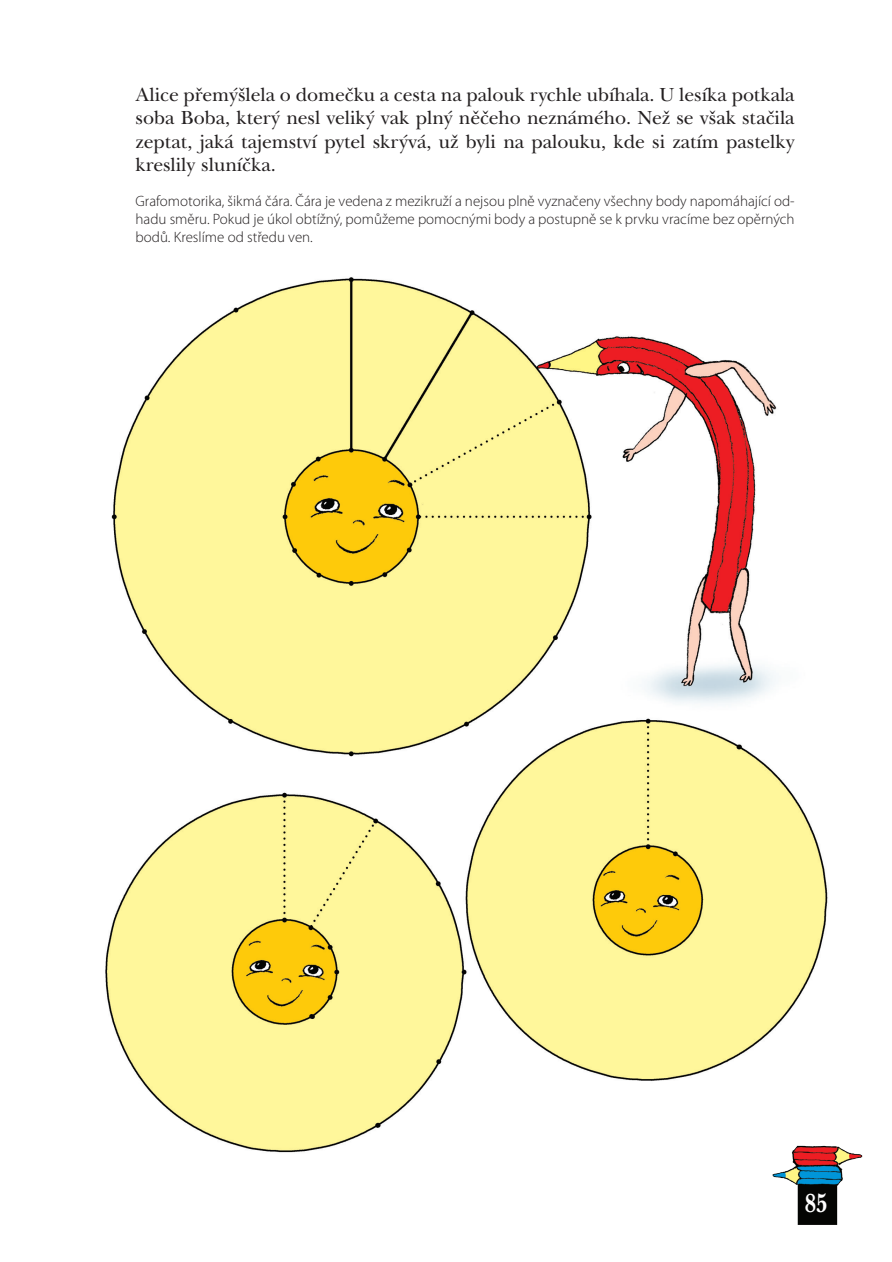
<style>
.page{position:relative;width:892px;height:1262px;background:#fff}
.page>*{position:absolute;margin:0;border:0;box-sizing:border-box;transform-origin:0 0}
.t1{font:700 27px "New Baskervil Itc TOT";color:#fff;scale:.8 1}
.t2{font:19.5px/23.4px "New Baskervilltc TOT Rom";color:#231f20;text-align:justify}
.t3{font:300 15px/18px "Myriad Pro";color:#231f20;text-align:justify}
</style>
<div class="page">
<img style="left:105px;top:277px;width:723px;height:876px">
<img style="left:769px;top:1139px;width:94px;height:86px">
<p class="t2" style="left:136px;top:83px;width:661px">Alice přemýšlela o domečku a cesta na palouk rychle ubíhala. U lesíka potkala soba Boba, který nesl veliký vak plný něčeho neznámého. Než se však stačila zeptat, jaká tajemství pytel skrývá, už byli na palouku, kde si zatím pastelky kreslily sluníčka.</p>
<p class="t3" style="left:136px;top:193px;width:661px">Grafomotorika, šikmá čára. Čára je vedena z mezikruží a nejsou plně vyznačeny všechny body napomáhající od&shy;hadu směru. Pokud je úkol obtížný, pomůžeme pomocnými body a postupně se k prvku vracíme bez opěrných bodů. Kreslíme od středu ven.</p>
<h1 class="t1" style="left:805px;top:1187px;width:30px">85</h1>
</div>
